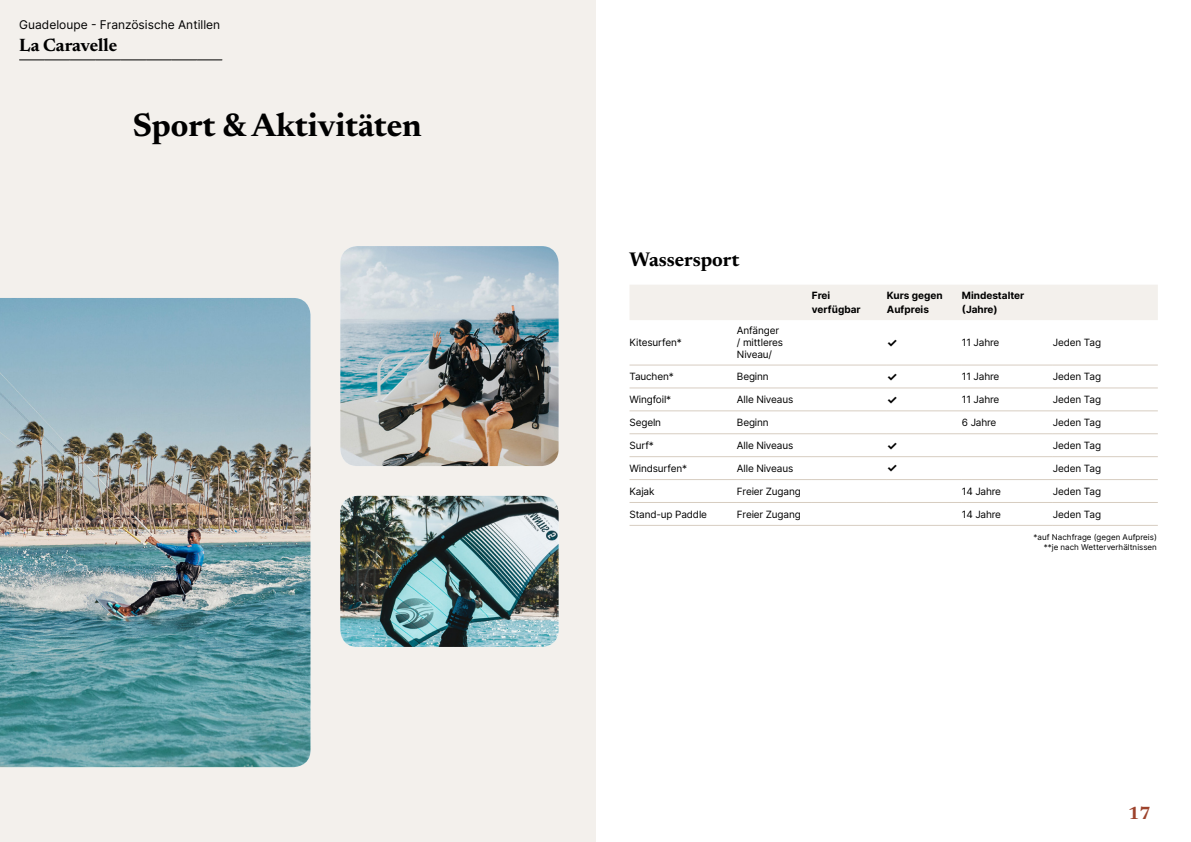
<style>
.page{position:relative;width:1191px;height:842px;background:#fff}
.page>*{position:absolute;margin:0;border:0;box-sizing:border-box;transform-origin:0 0}
.t1{font:700 33px "Newsreader 24 pt";color:#000}
.t2{font:700 20px "Newsreader 24 pt";color:#000}
.t3{font:700 18px "Newsreader 24 pt";color:#000}
.t4{font:700 18px "Newsreader 24 pt";color:#9d432c}
.t5{font:12px "Inter";color:#000}
.t6{font:700 12px "Inter";color:#000}
.t7{font:10px/12px "Inter";letter-spacing:-.015em;color:#000}
.t8{font:700 10px/14px "Inter";color:#000}
.t9{font:8px/9.6px "Inter";color:#000;text-align:right}
</style>
<div class="page">
<div style="left:0;top:0;width:595px;height:842px;background:#f3f0ec"></div>
<img style="left:340px;top:246px;width:218px;height:220px">
<img style="left:0;top:298px;width:310px;height:469px">
<img style="left:340px;top:496px;width:218px;height:151px">
<svg style="left:20px;top:60px;width:202px;height:1px"></svg>
<div style="left:630px;top:285px;width:527px;height:35px;background:#f3f0ec"></div>
<hr style="left:629px;top:365px;width:108px;height:1px;background:#d7cdc1">
<hr style="left:737px;top:365px;width:75px;height:1px;background:#d7cdc1">
<hr style="left:812px;top:365px;width:75px;height:1px;background:#d7cdc1">
<hr style="left:887px;top:365px;width:75px;height:1px;background:#d7cdc1">
<hr style="left:962px;top:365px;width:91px;height:1px;background:#d7cdc1">
<hr style="left:1053px;top:365px;width:104px;height:1px;background:#d7cdc1">
<hr style="left:629px;top:387px;width:108px;height:1px;background:#d7cdc1">
<hr style="left:737px;top:387px;width:75px;height:1px;background:#d7cdc1">
<hr style="left:812px;top:387px;width:75px;height:1px;background:#d7cdc1">
<hr style="left:887px;top:387px;width:75px;height:1px;background:#d7cdc1">
<hr style="left:962px;top:387px;width:91px;height:1px;background:#d7cdc1">
<hr style="left:1053px;top:387px;width:104px;height:1px;background:#d7cdc1">
<hr style="left:629px;top:410px;width:108px;height:1px;background:#d7cdc1">
<hr style="left:737px;top:410px;width:75px;height:1px;background:#d7cdc1">
<hr style="left:812px;top:410px;width:75px;height:1px;background:#d7cdc1">
<hr style="left:887px;top:410px;width:75px;height:1px;background:#d7cdc1">
<hr style="left:962px;top:410px;width:91px;height:1px;background:#d7cdc1">
<hr style="left:1053px;top:410px;width:104px;height:1px;background:#d7cdc1">
<hr style="left:629px;top:433px;width:108px;height:1px;background:#d7cdc1">
<hr style="left:737px;top:433px;width:75px;height:1px;background:#d7cdc1">
<hr style="left:812px;top:433px;width:75px;height:1px;background:#d7cdc1">
<hr style="left:887px;top:433px;width:75px;height:1px;background:#d7cdc1">
<hr style="left:962px;top:433px;width:91px;height:1px;background:#d7cdc1">
<hr style="left:1053px;top:433px;width:104px;height:1px;background:#d7cdc1">
<hr style="left:629px;top:456px;width:108px;height:1px;background:#d7cdc1">
<hr style="left:737px;top:456px;width:75px;height:1px;background:#d7cdc1">
<hr style="left:812px;top:456px;width:75px;height:1px;background:#d7cdc1">
<hr style="left:887px;top:456px;width:75px;height:1px;background:#d7cdc1">
<hr style="left:962px;top:456px;width:91px;height:1px;background:#d7cdc1">
<hr style="left:1053px;top:456px;width:104px;height:1px;background:#d7cdc1">
<hr style="left:629px;top:479px;width:108px;height:1px;background:#d7cdc1">
<hr style="left:737px;top:479px;width:75px;height:1px;background:#d7cdc1">
<hr style="left:812px;top:479px;width:75px;height:1px;background:#d7cdc1">
<hr style="left:887px;top:479px;width:75px;height:1px;background:#d7cdc1">
<hr style="left:962px;top:479px;width:91px;height:1px;background:#d7cdc1">
<hr style="left:1053px;top:479px;width:104px;height:1px;background:#d7cdc1">
<hr style="left:629px;top:502px;width:108px;height:1px;background:#d7cdc1">
<hr style="left:737px;top:502px;width:75px;height:1px;background:#d7cdc1">
<hr style="left:812px;top:502px;width:75px;height:1px;background:#d7cdc1">
<hr style="left:887px;top:502px;width:75px;height:1px;background:#d7cdc1">
<hr style="left:962px;top:502px;width:91px;height:1px;background:#d7cdc1">
<hr style="left:1053px;top:502px;width:104px;height:1px;background:#d7cdc1">
<hr style="left:629px;top:525px;width:108px;height:1px;background:#d7cdc1">
<hr style="left:737px;top:525px;width:75px;height:1px;background:#d7cdc1">
<hr style="left:812px;top:525px;width:75px;height:1px;background:#d7cdc1">
<hr style="left:887px;top:525px;width:75px;height:1px;background:#d7cdc1">
<hr style="left:962px;top:525px;width:91px;height:1px;background:#d7cdc1">
<hr style="left:1053px;top:525px;width:104px;height:1px;background:#d7cdc1">
<p class="t5" style="left:19px;top:15px;width:202px">Guadeloupe - Französische Antillen</p>
<h3 class="t3" style="left:19px;top:32px;width:100px">La Caravelle</h3>
<h1 class="t1" style="left:133px;top:101px;width:290px">Sport &amp; Aktivitäten</h1>
<h2 class="t2" style="left:629px;top:246px;width:111px">Wassersport</h2>
<p class="t7" style="left:629px;top:336px;width:54px">Kitesurfen*</p>
<p class="t7" style="left:737px;top:324px;width:48px">Anfänger / mittleres<br>Niveau/</p>
<p class="t8" style="left:812px;top:288px;width:50px">Frei verfügbar</p>
<p class="t8" style="left:887px;top:288px;width:57px">Kurs gegen<br>Aufpreis</p>
<p class="t8" style="left:962px;top:288px;width:64px">Mindestalter (Jahre)</p>
<p class="t6" style="left:887px;top:334px;width:12px">✓</p>
<p class="t7" style="left:962px;top:336px;width:39px">11 Jahre</p>
<p class="t7" style="left:1053px;top:336px;width:50px">Jeden Tag</p>
<p class="t7" style="left:629px;top:370px;width:46px">Tauchen*</p>
<p class="t7" style="left:737px;top:370px;width:33px">Beginn</p>
<p class="t6" style="left:887px;top:368px;width:12px">✓</p>
<p class="t7" style="left:962px;top:370px;width:39px">11 Jahre</p>
<p class="t7" style="left:1053px;top:370px;width:50px">Jeden Tag</p>
<p class="t7" style="left:629px;top:393px;width:43px">Wingfoil*</p>
<p class="t7" style="left:737px;top:393px;width:58px">Alle Niveaus</p>
<p class="t6" style="left:887px;top:391px;width:12px">✓</p>
<p class="t7" style="left:962px;top:393px;width:39px">11 Jahre</p>
<p class="t7" style="left:1053px;top:393px;width:50px">Jeden Tag</p>
<p class="t7" style="left:629px;top:416px;width:33px">Segeln</p>
<p class="t7" style="left:737px;top:416px;width:33px">Beginn</p>
<p class="t7" style="left:962px;top:416px;width:36px">6 Jahre</p>
<p class="t7" style="left:1053px;top:416px;width:50px">Jeden Tag</p>
<p class="t7" style="left:629px;top:439px;width:26px">Surf*</p>
<p class="t7" style="left:737px;top:439px;width:58px">Alle Niveaus</p>
<p class="t6" style="left:887px;top:436px;width:12px">✓</p>
<p class="t7" style="left:1053px;top:439px;width:50px">Jeden Tag</p>
<p class="t7" style="left:629px;top:462px;width:59px">Windsurfen*</p>
<p class="t7" style="left:737px;top:462px;width:58px">Alle Niveaus</p>
<p class="t6" style="left:887px;top:459px;width:12px">✓</p>
<p class="t7" style="left:1053px;top:462px;width:50px">Jeden Tag</p>
<p class="t7" style="left:629px;top:485px;width:27px">Kajak</p>
<p class="t7" style="left:737px;top:485px;width:65px">Freier Zugang</p>
<p class="t7" style="left:962px;top:485px;width:41px">14 Jahre</p>
<p class="t7" style="left:1053px;top:485px;width:50px">Jeden Tag</p>
<p class="t7" style="left:629px;top:508px;width:79px">Stand-up Paddle</p>
<p class="t7" style="left:737px;top:508px;width:65px">Freier Zugang</p>
<p class="t7" style="left:962px;top:508px;width:41px">14 Jahre</p>
<p class="t7" style="left:1053px;top:508px;width:50px">Jeden Tag</p>
<p class="t9" style="left:1033px;top:532px;width:125px">*auf Nachfrage (gegen Aufpreis) **je nach Wetterverhältnissen</p>
<h3 class="t4" style="left:1128px;top:800px;width:24px">17</h3>
</div>
